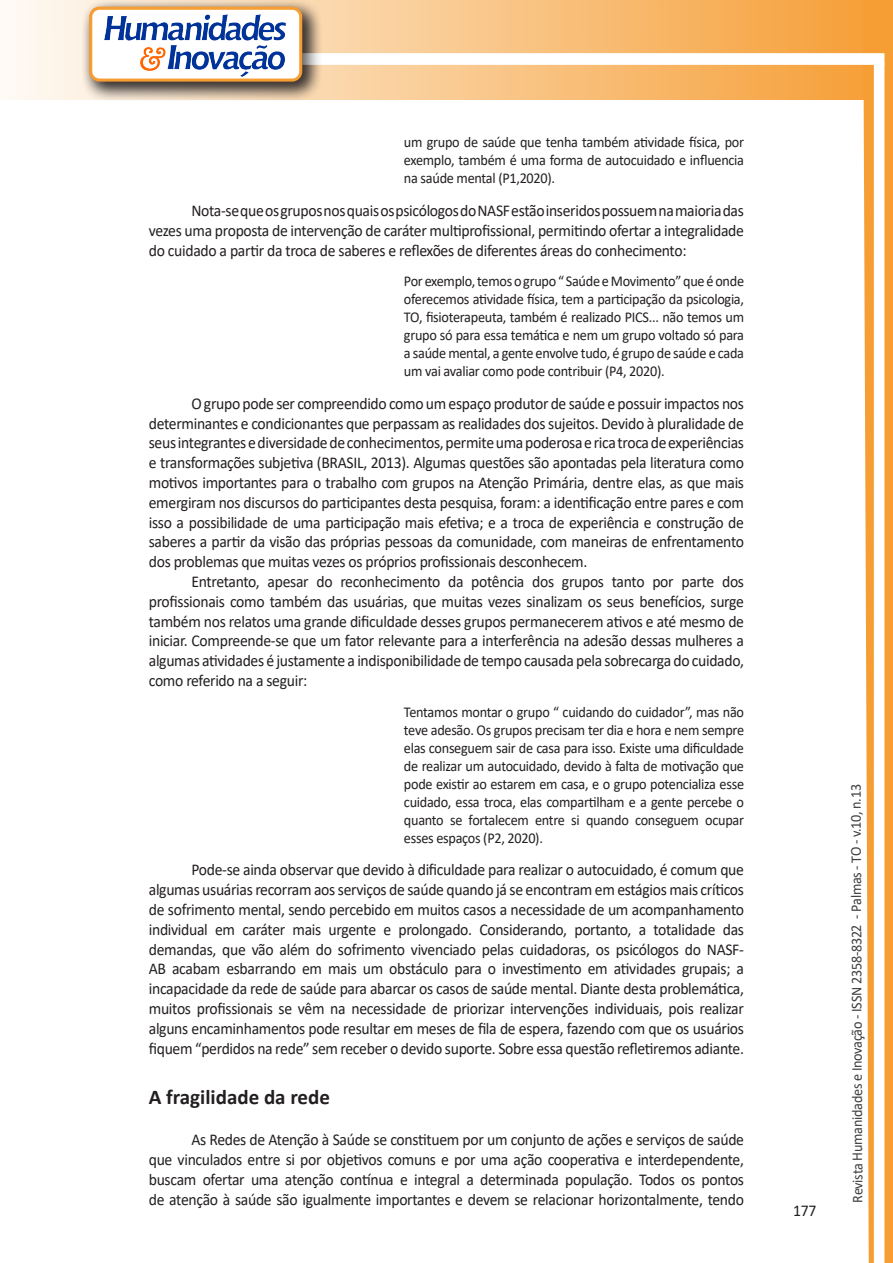
<style>
.page{position:relative;width:893px;height:1263px;background:#fff}
.page>*{position:absolute;margin:0;border:0;box-sizing:border-box;transform-origin:0 0}
.Titulo_2{font:700 21px "Calibri";color:#231f20}
.texto{font:16.5px/19.8px "Calibri";letter-spacing:-.02em;color:#231f20;text-align:justify;scale:.95 1}
.citacao{font:15px/18px "Calibri";letter-spacing:-.02em;color:#231f20;text-align:justify;scale:.95 1}
.t1{font:15px "Calibri";letter-spacing:-.025em;color:#3e3e3f;scale:.95 1}
</style>
<div class="page">
<svg style="left:5px;top:0;width:858px;height:100px"></svg>
<div style="left:302px;top:53px;width:582px;height:12px;background:#fff;border:2px solid #fff"></div>
<svg style="left:863px;top:0;width:30px;height:1263px"></svg>
<div style="left:81px;top:0;width:241px;height:102px;background:#231f20;opacity:.75"></div>
<div style="left:91px;top:8px;width:210px;height:72px;background:#fff;border-radius:9px"></div>
<img style="left:104px;top:14px;width:181px;height:62px">
<div style="left:89px;top:7px;width:213px;height:75px;border:3px solid #f69e34;border-radius:9px"></div>
<p class="citacao" style="left:404px;top:133px;width:360px">um grupo de saúde que tenha também atividade física, por exemplo, também é uma forma de autocuidado e influencia na saúde mental (P1,2020).</p>
<p class="texto" style="left:149px;top:200px;width:628px;text-indent:43px">Nota-se que os grupos nos quais os psicólogos do NASF estão inseridos possuem na maioria das vezes uma proposta de intervenção de caráter multiprofissional, permitindo ofertar a integralidade do cuidado a partir da troca de saberes e reflexões de diferentes áreas do conhecimento:</p>
<p class="citacao" style="left:404px;top:272px;width:360px">Por exemplo, temos o grupo “ Saúde e Movimento” que é onde oferecemos atividade física, tem a participação da psicologia, TO, fisioterapeuta, também é realizado PICS... não temos um grupo só para essa temática e nem um grupo voltado só para a saúde mental, a gente envolve tudo, é grupo de saúde e cada um vai avaliar como pode contribuir (P4, 2020).</p>
<p class="texto" style="left:149px;top:393px;width:628px;text-indent:43px">O grupo pode ser compreendido como um espaço produtor de saúde e possuir impactos nos determinantes e condicionantes que perpassam as realidades dos sujeitos. Devido à pluralidade de seus integrantes e diversidade de conhecimentos, permite uma poderosa e rica troca de experiências e transformações subjetiva (BRASIL, 2013). Algumas questões são apontadas pela literatura como motivos importantes para o trabalho com grupos na Atenção Primária, dentre elas, as que mais emergiram nos discursos do participantes desta pesquisa, foram: a identificação entre pares e com isso a possibilidade de uma participação mais efetiva; e a troca de experiência e construção de saberes a partir da visão das próprias pessoas da comunidade, com maneiras de enfrentamento dos problemas que muitas vezes os próprios profissionais desconhecem.</p>
<p class="texto" style="left:149px;top:571px;width:628px;text-indent:43px">Entretanto, apesar do reconhecimento da potência dos grupos tanto por parte dos profissionais como também das usuárias, que muitas vezes sinalizam os seus benefícios, surge também nos relatos uma grande dificuldade desses grupos permanecerem ativos e até mesmo de iniciar. Compreende-se que um fator relevante para a interferência na adesão dessas mulheres a algumas atividades é justamente a indisponibilidade de tempo causada pela sobrecarga do cuidado, como referido na a seguir:</p>
<p class="citacao" style="left:404px;top:702px;width:360px">Tentamos montar o grupo “ cuidando do cuidador”, mas não teve adesão. Os grupos precisam ter dia e hora e nem sempre elas conseguem sair de casa para isso. Existe uma dificuldade de realizar um autocuidado, devido à falta de motivação que pode existir ao estarem em casa, e o grupo potencializa esse cuidado, essa troca, elas compartilham e a gente percebe o quanto se fortalecem entre si quando conseguem ocupar esses espaços (P2, 2020).</p>
<p class="texto" style="left:149px;top:860px;width:628px;text-indent:43px">Pode-se ainda observar que devido à dificuldade para realizar o autocuidado, é comum que algumas usuárias recorram aos serviços de saúde quando já se encontram em estágios mais críticos de sofrimento mental, sendo percebido em muitos casos a necessidade de um acompanhamento individual em caráter mais urgente e prolongado. Considerando, portanto, a totalidade das demandas, que vão além do sofrimento vivenciado pelas cuidadoras, os psicólogos do NASF-AB acabam esbarrando em mais um obstáculo para o investimento em atividades grupais; a incapacidade da rede de saúde para abarcar os casos de saúde mental. Diante desta problemática, muitos profissionais se vêm na necessidade de priorizar intervenções individuais, pois realizar alguns encaminhamentos pode resultar em meses de fila de espera, fazendo com que os usuários fiquem “perdidos na rede” sem receber o devido suporte. Sobre essa questão refletiremos adiante.</p>
<p class="Titulo_2" style="left:149px;top:1082px;width:183px">A fragilidade da rede</p>
<p class="texto" style="left:149px;top:1130px;width:628px;text-indent:43px">As Redes de Atenção à Saúde se constituem por um conjunto de ações e serviços de saúde que vinculados entre si por objetivos comuns e por uma ação cooperativa e interdependente, buscam ofertar uma atenção contínua e integral a determinada população. Todos os pontos de atenção à saúde são igualmente importantes e devem se relacionar horizontalmente, tendo</p>
<p class="texto" style="left:793px;top:1200px;width:26px">177</p>
<p class="t1" style="left:846px;top:1203px;width:442px;rotate:-90deg">Revista Humanidades e Inovação - ISSN 2358-8322 - Palmas - TO - v.10, n.13</p>
</div>
